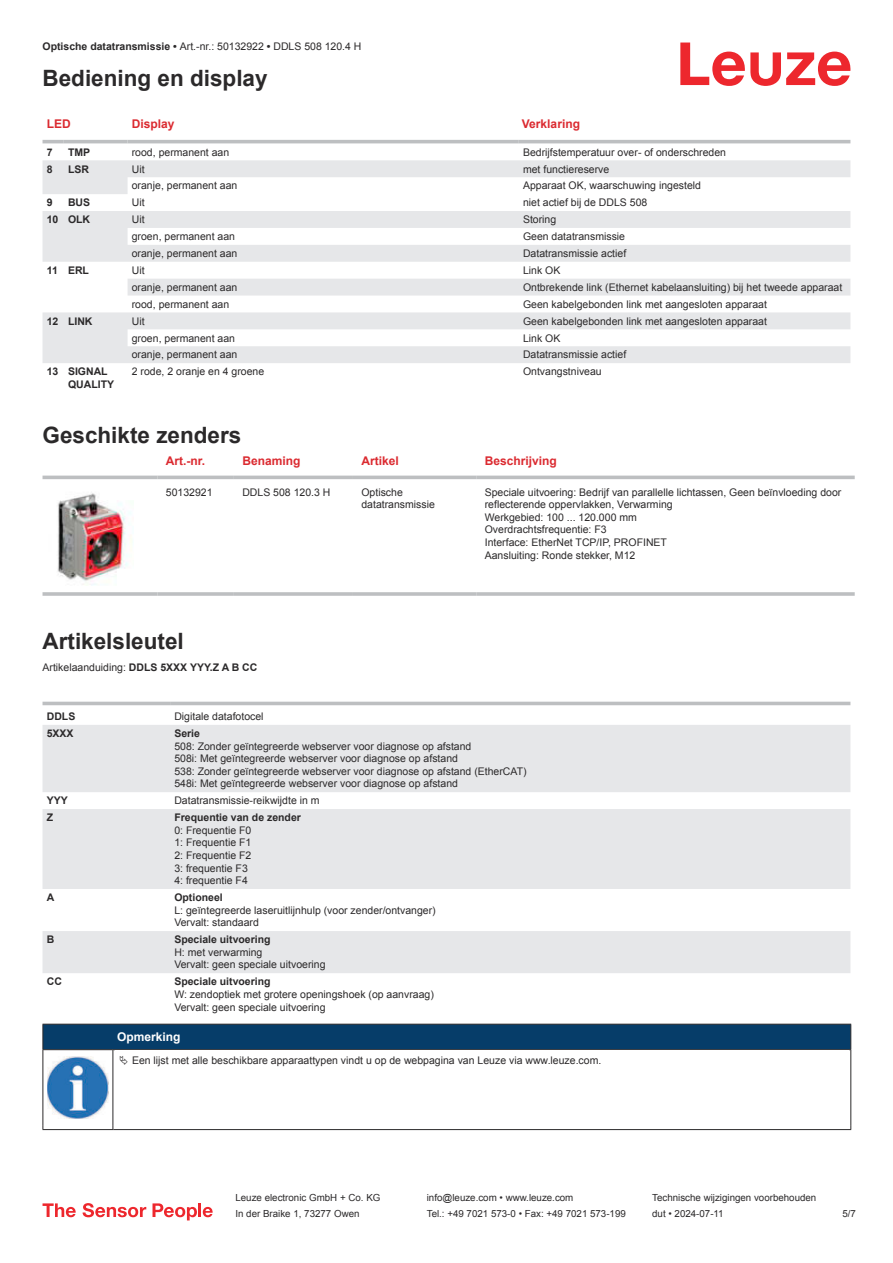
<style>
.page{position:relative;width:893px;height:1263px;background:#fff}
.page>*{position:absolute;margin:0;border:0;box-sizing:border-box;transform-origin:0 0}
.t1{font:700 22.5px "Arial";color:#2b292a}
.t2{font:700 12px "Arial";color:#db2a30}
.t3{font:700 12px "Arial";color:#fff}
.t4{font:10.5px/12.6px "Arial";color:#2b292a}
.t5{font:700 10.5px/12.6px "Arial";color:#2b292a}
.t6{font:9.75px "Arial";color:#2b292a}
.s1{font-weight:700}
</style>
<div class="page">
<svg style="left:680px;top:43px;width:170px;height:43px"></svg>
<svg style="left:43px;top:160px;width:807px;height:203px;fill:#ecedee"></svg>
<hr style="left:43px;top:140px;width:21px;height:3px;background:#bdbfc1">
<hr style="left:64px;top:140px;width:64px;height:3px;background:#bdbfc1">
<hr style="left:128px;top:140px;width:391px;height:3px;background:#bdbfc1">
<hr style="left:519px;top:140px;width:331px;height:3px;background:#bdbfc1">
<svg style="left:43px;top:475px;width:812px;height:5px;fill:#efeff0"></svg>
<hr style="left:43px;top:476px;width:114px;height:3px;background:#bdbfc1">
<hr style="left:157px;top:476px;width:77px;height:3px;background:#bdbfc1">
<hr style="left:234px;top:476px;width:119px;height:3px;background:#bdbfc1">
<hr style="left:353px;top:476px;width:123px;height:3px;background:#bdbfc1">
<hr style="left:476px;top:476px;width:379px;height:3px;background:#bdbfc1">
<hr style="left:43px;top:592px;width:114px;height:4px;background:#c3c5c7">
<svg style="left:157px;top:592px;width:77px;height:4px"></svg>
<hr style="left:234px;top:592px;width:119px;height:4px;background:#c4c6c7">
<hr style="left:353px;top:592px;width:123px;height:4px;background:#c3c5c7">
<svg style="left:476px;top:592px;width:379px;height:4px;background:#c3c5c7"></svg>
<img style="left:57px;top:493px;width:75px;height:92px">
<div style="left:43px;top:701px;width:807px;height:5px;background:#ececed"></div>
<svg style="left:43px;top:725px;width:807px;height:248px;fill:#e6e7e9"></svg>
<hr style="left:43px;top:702px;width:127px;height:3px;background:#bdbfc1">
<hr style="left:170px;top:702px;width:680px;height:3px;background:#bdbfc1">
<svg style="left:43px;top:1203px;width:33px;height:14px"></svg>
<svg style="left:83px;top:1203px;width:63px;height:14px"></svg>
<svg style="left:153px;top:1203px;width:44px;height:17px"></svg>
<hr style="left:198px;top:1203px;width:3px;height:14px;background:#ed272d">
<svg style="left:203px;top:1207px;width:10px;height:10px"></svg>
<div style="left:43px;top:1024px;width:808px;height:26px;background:#063d69"></div>
<hr style="left:113px;top:1049px;width:738px;height:1px;background:#2b292a">
<hr style="left:43px;top:1050px;width:1px;height:75px;background:#2b292a">
<hr style="left:113px;top:1050px;width:1px;height:75px;background:#2b292a">
<hr style="left:850px;top:1050px;width:1px;height:75px;background:#2b292a">
<hr style="left:43px;top:1129px;width:70px;height:1px;background:#2b292a">
<hr style="left:113px;top:1129px;width:738px;height:1px;background:#2b292a">
<img style="left:47px;top:1056px;width:61px;height:63px">
<p class="t4" style="left:43px;top:41px;width:321px"><span class="s1">Optische datatransmissie •</span> Art.-nr.: 50132922 <span class="s1">•</span> DDLS 508 120.4 H</p>
<h1 class="t1" style="left:43px;top:70px;width:227px">Bediening en display</h1>
<p class="t2" style="left:47px;top:119px;width:25px">LED</p>
<p class="t2" style="left:132px;top:119px;width:44px">Display</p>
<p class="t2" style="left:522px;top:119px;width:60px">Verklaring</p>
<p class="t5" style="left:47px;top:147px;width:7px">7</p>
<p class="t5" style="left:68px;top:147px;width:24px">TMP</p>
<p class="t4" style="left:132px;top:147px;width:99px">rood, permanent aan</p>
<p class="t4" style="left:523px;top:147px;width:205px">Bedrijfstemperatuur over- of onderschreden</p>
<p class="t5" style="left:47px;top:163px;width:7px">8</p>
<p class="t5" style="left:68px;top:163px;width:23px">LSR</p>
<p class="t4" style="left:132px;top:163px;width:14px">Uit</p>
<p class="t4" style="left:523px;top:163px;width:88px">met functiereserve</p>
<p class="t4" style="left:132px;top:180px;width:107px">oranje, permanent aan</p>
<p class="t4" style="left:523px;top:180px;width:179px">Apparaat OK, waarschuwing ingesteld</p>
<p class="t5" style="left:47px;top:197px;width:7px">9</p>
<p class="t5" style="left:68px;top:197px;width:24px">BUS</p>
<p class="t4" style="left:132px;top:197px;width:14px">Uit</p>
<p class="t4" style="left:523px;top:197px;width:126px">niet actief bij de DDLS 508</p>
<p class="t5" style="left:47px;top:214px;width:45px">10 OLK</p>
<p class="t4" style="left:132px;top:214px;width:14px">Uit</p>
<p class="t4" style="left:523px;top:214px;width:35px">Storing</p>
<p class="t4" style="left:132px;top:231px;width:105px">groen, permanent aan</p>
<p class="t4" style="left:523px;top:231px;width:104px">Geen datatransmissie</p>
<p class="t4" style="left:132px;top:248px;width:107px">oranje, permanent aan</p>
<p class="t4" style="left:523px;top:248px;width:105px">Datatransmissie actief</p>
<p class="t5" style="left:47px;top:265px;width:44px">11 ERL</p>
<p class="t4" style="left:132px;top:265px;width:14px">Uit</p>
<p class="t4" style="left:523px;top:265px;width:39px">Link OK</p>
<p class="t4" style="left:132px;top:282px;width:107px">oranje, permanent aan</p>
<p class="t4" style="left:523px;top:282px;width:321px">Ontbrekende link (Ethernet kabelaansluiting) bij het tweede apparaat</p>
<p class="t4" style="left:132px;top:299px;width:99px">rood, permanent aan</p>
<p class="t4" style="left:523px;top:299px;width:245px">Geen kabelgebonden link met aangesloten apparaat</p>
<p class="t5" style="left:47px;top:316px;width:47px">12 LINK</p>
<p class="t4" style="left:132px;top:316px;width:14px">Uit</p>
<p class="t4" style="left:523px;top:316px;width:245px">Geen kabelgebonden link met aangesloten apparaat</p>
<p class="t4" style="left:132px;top:332px;width:105px">groen, permanent aan</p>
<p class="t4" style="left:523px;top:332px;width:39px">Link OK</p>
<p class="t4" style="left:132px;top:349px;width:107px">oranje, permanent aan</p>
<p class="t4" style="left:523px;top:349px;width:105px">Datatransmissie actief</p>
<p class="t5" style="left:68px;top:366px;width:48px;text-indent:-21px">13 SIGNAL<br>QUALITY</p>
<p class="t4" style="left:132px;top:366px;width:134px">2 rode, 2 oranje en 4 groene</p>
<p class="t4" style="left:523px;top:366px;width:80px">Ontvangstniveau</p>
<h1 class="t1" style="left:43px;top:426px;width:200px">Geschikte zenders</h1>
<p class="t2" style="left:166px;top:456px;width:41px">Art.-nr.</p>
<p class="t2" style="left:242px;top:456px;width:60px">Benaming</p>
<p class="t2" style="left:361px;top:456px;width:39px">Artikel</p>
<p class="t2" style="left:485px;top:456px;width:74px">Beschrijving</p>
<p class="t4" style="left:166px;top:487px;width:48px">50132921</p>
<p class="t4" style="left:242px;top:487px;width:90px">DDLS 508 120.3 H</p>
<p class="t4" style="left:361px;top:487px;width:75px">Optische datatransmissie</p>
<p class="t4" style="left:485px;top:487px;width:358px">Speciale uitvoering: Bedrijf van parallelle lichtassen, Geen beïnvloeding door reflecterende oppervlakken, Verwarming<br>Werkgebied: 100 ... 120.000 mm<br>Overdrachtsfrequentie: F3<br>Interface: EtherNet TCP/IP, PROFINET<br>Aansluiting: Ronde stekker, M12</p>
<h1 class="t1" style="left:43px;top:632px;width:143px">Artikelsleutel</h1>
<p class="t4" style="left:43px;top:662px;width:216px">Artikelaanduiding: <span class="s1">DDLS 5XXX YYY.Z A B CC</span></p>
<p class="t5" style="left:47px;top:711px;width:30px">DDLS</p>
<p class="t4" style="left:174px;top:711px;width:91px">Digitale datafotocel</p>
<p class="t5" style="left:47px;top:728px;width:28px">5XXX</p>
<p class="t5" style="left:174px;top:728px;width:27px">Serie</p>
<p class="t4" style="left:174px;top:741px;width:354px">508: Zonder geïntegreerde webserver voor diagnose op afstand<br>508i: Met geïntegreerde webserver voor diagnose op afstand<br>538: Zonder geïntegreerde webserver voor diagnose op afstand (EtherCAT)<br>548i: Met geïntegreerde webserver voor diagnose op afstand</p>
<p class="t5" style="left:47px;top:795px;width:23px">YYY</p>
<p class="t4" style="left:174px;top:795px;width:147px">Datatransmissie-reikwijdte in m</p>
<p class="t5" style="left:47px;top:812px;width:8px">Z</p>
<p class="t5" style="left:174px;top:812px;width:128px">Frequentie van de zender</p>
<p class="t4" style="left:174px;top:825px;width:79px">0: Frequentie F0<br>1: Frequentie F1<br>2: Frequentie F2<br>3: frequentie F3<br>4: frequentie F4</p>
<p class="t5" style="left:47px;top:892px;width:9px">A</p>
<p class="t5" style="left:174px;top:892px;width:50px">Optioneel</p>
<p class="t4" style="left:174px;top:905px;width:263px">L: geïntegreerde laseruitlijnhulp (voor zender/ontvanger)<br>Vervalt: standaard</p>
<p class="t5" style="left:47px;top:934px;width:9px">B</p>
<p class="t5" style="left:174px;top:934px;width:98px">Speciale uitvoering</p>
<p class="t4" style="left:174px;top:947px;width:153px">H: met verwarming<br>Vervalt: geen speciale uitvoering</p>
<p class="t5" style="left:47px;top:976px;width:17px">CC</p>
<p class="t5" style="left:174px;top:976px;width:98px">Speciale uitvoering</p>
<p class="t4" style="left:174px;top:989px;width:261px">W: zendoptiek met grotere openingshoek (op aanvraag)<br>Vervalt: geen speciale uitvoering</p>
<p class="t3" style="left:117px;top:1032px;width:65px">Opmerking</p>
<p class="t4" style="left:132px;top:1055px;width:471px">Een lijst met alle beschikbare apparaattypen vindt u op de webpagina van Leuze via www.leuze.com.</p>
<p class="t6" style="left:235px;top:1194px;width:146px">Leuze electronic GmbH + Co. KG</p>
<p class="t6" style="left:427px;top:1194px;width:148px">info@leuze.com • www.leuze.com</p>
<p class="t6" style="left:652px;top:1194px;width:166px">Technische wijzigingen voorbehouden</p>
<p class="t6" style="left:235px;top:1210px;width:126px">In der Braike 1, 73277 Owen</p>
<p class="t6" style="left:427px;top:1210px;width:201px">Tel.: +49 7021 573-0 • Fax: +49 7021 573-199</p>
<p class="t6" style="left:652px;top:1210px;width:73px">dut • 2024-07-11</p>
<p class="t6" style="left:842px;top:1210px;width:15px">5 /7</p>
</div>
